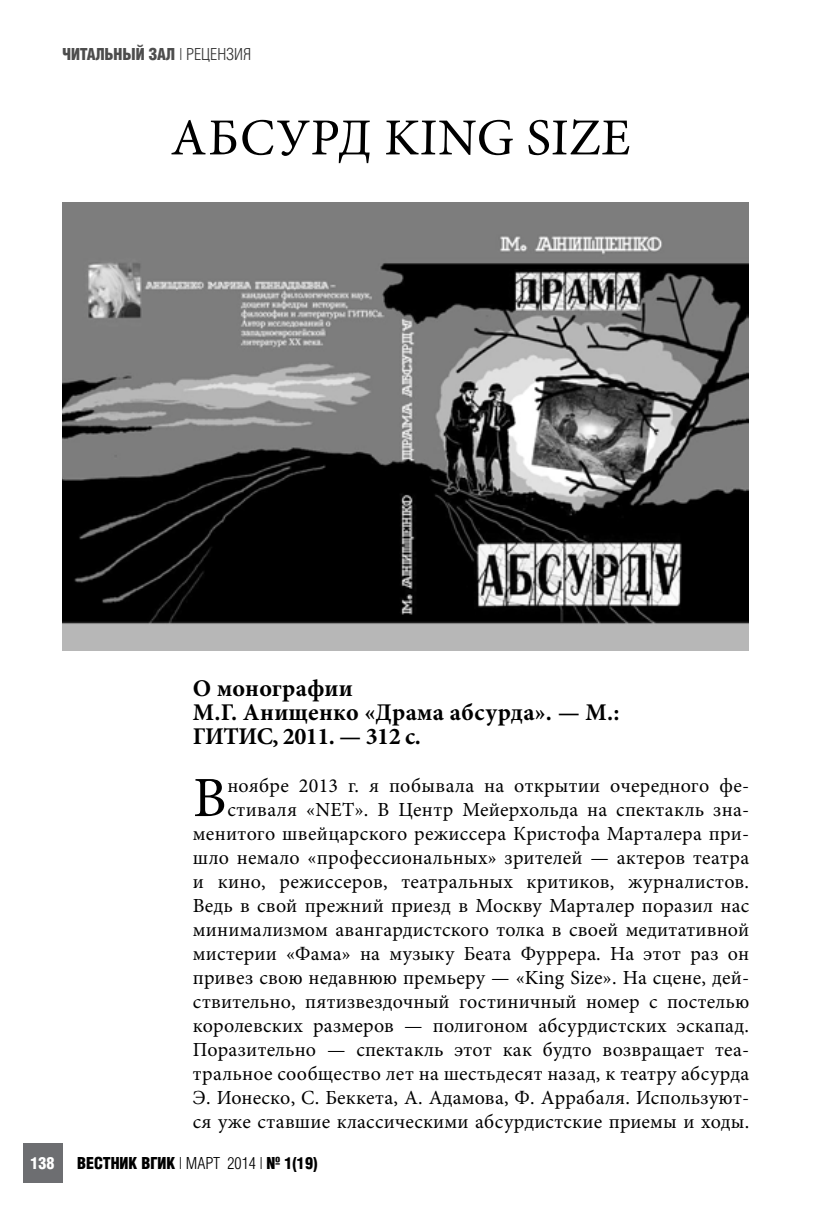
<style>
.page{position:relative;width:823px;height:1219px;background:#fff}
.page>*{position:absolute;margin:0;border:0;box-sizing:border-box;transform-origin:0 0}
.t1{font:57px "Minion Pro";color:#000}
.t2{font:52px "Minion Pro";color:#000}
.t3{font:700 24px/24px "Minion Pro";letter-spacing:.01em;color:#000}
.t4{font:20px/24px "Minion Pro";letter-spacing:.01em;color:#000;text-align:right}
.t5{font:700 16px "AG Letterica Cond L";color:#000}
.t6{font:700 16px "AG Letterica Cond L";color:#4d4d4d}
.t7{font:700 16px "AG Letterica Cond L";color:#fff}
.s1{font-weight:400;color:#333}
.s2{font-weight:400}
</style>
<div class="page">
<div style="left:23px;top:1143px;width:39px;height:40px;background:#6d6e71"></div>
<img style="left:62px;top:203px;width:686px;height:447px">
<p class="t6" style="left:62px;top:44px;width:190px">ЧИТАЛЬНЫЙ ЗАЛ <span class="s1">| РЕЦЕНЗИЯ</span></p>
<p class="t2" style="left:170px;top:103px;width:71px">АБСУРД</p>
<p class="t2" style="left:383px;top:103px;width:33px">KING</p>
<p class="t2" style="left:525px;top:103px;width:98px">SIZE</p>
<p class="t3" style="left:193px;top:676px;width:428px">О монографии<br>М.Г. Анищенко «Драма абсурда». — М.:<br>ГИТИС, 2011. — 312 с.</p>
<p class="t1" style="left:193px;top:760px;width:35px">В</p>
<p class="t4" style="left:193px;top:774px;width:557px">НОЯБРЕ 2013 Г. Я ПОБЫВАЛА НА ОТКРЫТИИ ОЧЕРЕДНОГО ФЕ-СТИВАЛЯ «NET». В ЦЕНТР МЕЙЕРХОЛЬДА НА СПЕКТАКЛЬ ЗНА-МЕНИТОГО ШВЕЙЦАРСКОГО РЕЖИССЕРА КРИСТОФА МАРТАЛЕРА ПРИ-ШЛО НЕМАЛО «ПРОФЕССИОНАЛЬНЫХ» ЗРИТЕЛЕЙ — АКТЕРОВ ТЕАТРА И КИНО, РЕЖИССЕРОВ, ТЕАТРАЛЬНЫХ КРИТИКОВ, ЖУРНАЛИСТОВ.<br>ВЕДЬ В СВОЙ ПРЕЖНИЙ ПРИЕЗД В МОСКВУ МАРТАЛЕР ПОРАЗИЛ НАС МИНИМАЛИЗМОМ АВАНГАРДИСТСКОГО ТОЛКА В СВОЕЙ МЕДИТАТИВНОЙ МИСТЕРИИ «ФАМА» НА МУЗЫКУ БЕАТА ФУРРЕРА. НА ЭТОТ РАЗ ОН ПРИВЕЗ СВОЮ НЕДАВНЮЮ ПРЕМЬЕРУ — «KING SIZE». НА СЦЕНЕ, ДЕЙ-СТВИТЕЛЬНО, ПЯТИЗВЕЗДОЧНЫЙ ГОСТИНИЧНЫЙ НОМЕР С ПОСТЕЛЬЮ КОРОЛЕВСКИХ РАЗМЕРОВ — ПОЛИГОНОМ АБСУРДИСТСКИХ ЭСКАПАД.<br>ПОРАЗИТЕЛЬНО — СПЕКТАКЛЬ ЭТОТ КАК БУДТО ВОЗВРАЩАЕТ ТЕА-ТРАЛЬНОЕ СООБЩЕСТВО ЛЕТ НА ШЕСТЬДЕСЯТ НАЗАД, К ТЕАТРУ АБСУРДА Э. ИОНЕСКО, С. БЕККЕТА, А. АДАМОВА, Ф. АРРАБАЛЯ. ИСПОЛЬЗУЮТ-СЯ УЖЕ СТАВШИЕ КЛАССИЧЕСКИМИ АБСУРДИСТСКИЕ ПРИЕМЫ И ХОДЫ.</p>
<p class="t7" style="left:30px;top:1153px;width:25px">138</p>
<p class="t5" style="left:77px;top:1153px;width:242px">ВЕСТНИК ВГИК <span class="s2">| МАРТ 2014 |</span> № 1(19)</p>
</div>
